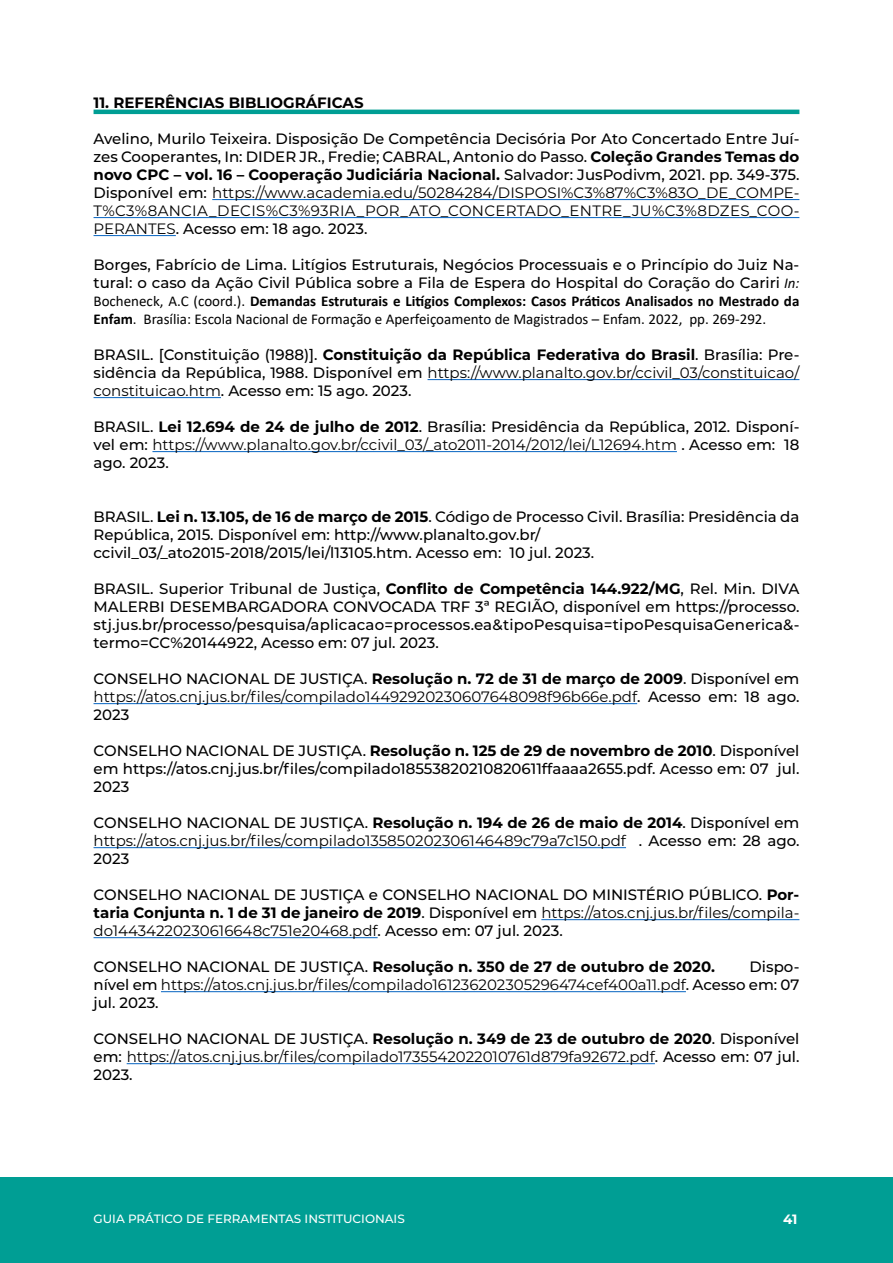
<style>
.page{position:relative;width:893px;height:1263px;background:#fff}
.page>*{position:absolute;margin:0;border:0;box-sizing:border-box;transform-origin:0 0}
.t1{font:500 15px/18px "Montserrat";color:#000;text-align:justify}
.t2{font:15px/18px "Montserrat";color:#000;text-align:justify}
.t3{font:15px/18px "Calibri";color:#000}
.t4{font:700 15px "Montserrat";color:#000}
.t5{font:700 13.5px "Montserrat";color:#fff}
.t6{font:500 12px "Montserrat";color:#fff}
.s1{font-weight:700}
.s2{font-weight:400}
.s3{font-family:"Calibri";font-weight:400;font-style:italic}
.s4{font-weight:500}
</style>
<div class="page">
<div style="left:0;top:1177px;width:893px;height:86px;background:#009e94"></div>
<hr style="left:94px;top:110px;width:705px;height:4px;background:#009e94">
<hr style="left:212px;top:199px;width:587px;height:1px;background:#0563c1">
<hr style="left:94px;top:217px;width:705px;height:1px;background:#0563c1">
<hr style="left:94px;top:235px;width:82px;height:1px;background:#0563c1">
<hr style="left:428px;top:379px;width:371px;height:1px;background:#0563c1">
<hr style="left:94px;top:397px;width:127px;height:1px;background:#0563c1">
<hr style="left:152px;top:451px;width:525px;height:1px;background:#0563c1">
<hr style="left:94px;top:703px;width:543px;height:1px;background:#0563c1">
<hr style="left:94px;top:847px;width:532px;height:1px;background:#0563c1">
<hr style="left:541px;top:919px;width:258px;height:1px;background:#0563c1">
<hr style="left:94px;top:937px;width:284px;height:1px;background:#0563c1">
<hr style="left:161px;top:991px;width:525px;height:1px;background:#0563c1">
<hr style="left:127px;top:1063px;width:528px;height:1px;background:#0563c1">
<p class="t4" style="left:94px;top:92px;width:272px">11. REFERÊNCIAS BIBLIOGRÁFICAS</p>
<p class="t1" style="left:94px;top:129px;width:707px">Avelino, Murilo Teixeira. Disposição De Competência Decisória Por Ato Concertado Entre Juí&shy;zes Cooperantes, In: DIDER JR., Fredie; CABRAL, Antonio do Passo. <span class="s1">Coleção Grandes Temas do novo CPC – vol. 16 – Cooperação Judiciária Nacional.</span> Salvador: JusPodivm, 2021. pp. 349-375.<br>Disponível em: <span class="s2">https://www.academia.edu/50284284/DISPOSI%C3%87%C3%83O_DE_COMPE-T%C3%8ANCIA_DECIS%C3%93RIA_POR_ATO_CONCERTADO_ENTRE_JU%C3%8DZES_COO-PERANTES</span>. Acesso em: 18 ago. 2023.</p>
<p class="t1" style="left:94px;top:255px;width:707px">Borges, Fabrício de Lima. Litígios Estruturais, Negócios Processuais e o Princípio do Juiz Na&shy;tural: o caso da Ação Civil Pública sobre a Fila de Espera do Hospital do Coração do Cariri <span class="s3">In:</span></p>
<p class="t3" style="left:94px;top:292px;width:707px">Bocheneck, A.C (coord.). <span class="s1">Demandas Estruturais e Litígios Complexos: Casos Práticos Analisados no Mestrado da<br>Enfam</span>. Brasília: Escola Nacional de Formação e Aperfeiçoamento de Magistrados – Enfam. 2022, pp. 269-292.</p>
<p class="t1" style="left:94px;top:345px;width:707px">BRASIL. [Constituição (1988)]. <span class="s1">Constituição da República Federativa do Brasil</span>. Brasília: Pre&shy;sidência da República, 1988. Disponível em <span class="s2">https://www.planalto.gov.br/ccivil_03/constituicao/ constituicao.htm</span>. Acesso em: 15 ago. 2023.</p>
<p class="t1" style="left:94px;top:417px;width:707px">BRASIL. <span class="s1">Lei 12.694 de 24 de julho de 2012</span>. Brasília: Presidência da República, 2012. Disponí&shy;vel em: <span class="s2">https://www.planalto.gov.br/ccivil_03/_ato2011-2014/2012/lei/L12694.htm</span> . Acesso em: 18 ago. 2023.</p>
<p class="t1" style="left:94px;top:507px;width:707px;text-align:left">BRASIL. <span class="s1">Lei n. 13.105, de 16 de março de 2015</span>. Código de Processo Civil. Brasília: Presidência da<br>República, 2015. Disponível em: http://www.planalto.gov.br/ ccivil_03/_ato2015-2018/2015/lei/l13105.htm. Acesso em: 10 jul. 2023.</p>
<p class="t1" style="left:94px;top:579px;width:707px">BRASIL. Superior Tribunal de Justiça, <span class="s1">Conflito de Competência 144.922/MG</span>, Rel. Min. DIVA MALERBI DESEMBARGADORA CONVOCADA TRF 3ª REGIÃO, disponível em https://processo. stj.jus.br/processo/pesquisa/aplicacao=processos.ea&amp;tipoPesquisa=tipoPesquisaGenerica&amp;- termo=CC%20144922, Acesso em: 07 jul. 2023.</p>
<p class="t2" style="left:94px;top:669px;width:707px"><span class="s4">CONSELHO NACIONAL DE JUSTIÇA.</span> <span class="s1">Resolução n. 72 de 31 de março de 2009</span><span class="s4">. Disponível em </span>https://atos.cnj.jus.br/files/compilado14492920230607648098f96b66e.pdf<span class="s4">. Acesso em: 18 ago.<br>2023</span></p>
<p class="t1" style="left:94px;top:741px;width:707px">CONSELHO NACIONAL DE JUSTIÇA. <span class="s1">Resolução n. 125 de 29 de novembro de 2010</span>. Disponível em https://atos.cnj.jus.br/files/compilado18553820210820611ffaaaa2655.pdf. Acesso em: 07 jul.<br>2023</p>
<p class="t2" style="left:94px;top:813px;width:707px"><span class="s4">CONSELHO NACIONAL DE JUSTIÇA.</span> <span class="s1">Resolução n. 194 de 26 de maio de 2014</span><span class="s4">. Disponível em </span>https://atos.cnj.jus.br/files/compilado135850202306146489c79a7c150.pdf <span class="s4">. Acesso em: 28 ago.<br>2023</span></p>
<p class="t1" style="left:94px;top:885px;width:707px">CONSELHO NACIONAL DE JUSTIÇA e CONSELHO NACIONAL DO MINISTÉRIO PÚBLICO. <span class="s1">Por&shy;taria Conjunta n. 1 de 31 de janeiro de 2019</span>. Disponível em <span class="s2">https://atos.cnj.jus.br/files/compila&shy;do14434220230616648c751e20468.pdf</span>. Acesso em: 07 jul. 2023.</p>
<p class="t4" style="left:94px;top:956px;width:623px"><span class="s4">CONSELHO NACIONAL DE JUSTIÇA.</span> Resolução n. 350 de 27 de outubro de 2020.</p>
<p class="t2" style="left:94px;top:957px;width:707px;text-indent:656px"><span class="s4">Dispo&shy;nível em</span> https://atos.cnj.jus.br/files/compilado161236202305296474cef400a11.pdf<span class="s4">. Acesso em: 07 jul. 2023.</span></p>
<p class="t2" style="left:94px;top:1029px;width:707px"><span class="s4">CONSELHO NACIONAL DE JUSTIÇA.</span> <span class="s1">Resolução n. 349 de 23 de outubro de 2020</span><span class="s4">. Disponível em:</span> https://atos.cnj.jus.br/files/compilado1735542022010761d879fa92672.pdf<span class="s4">. Acesso em: 07 jul.<br>2023.</span></p>
<p class="t6" style="left:94px;top:1210px;width:313px">GUIA PRÁTICO DE FERRAMENTAS INSTITUCIONAIS</p>
<p class="t5" style="left:783px;top:1209px;width:16px">41</p>
</div>
